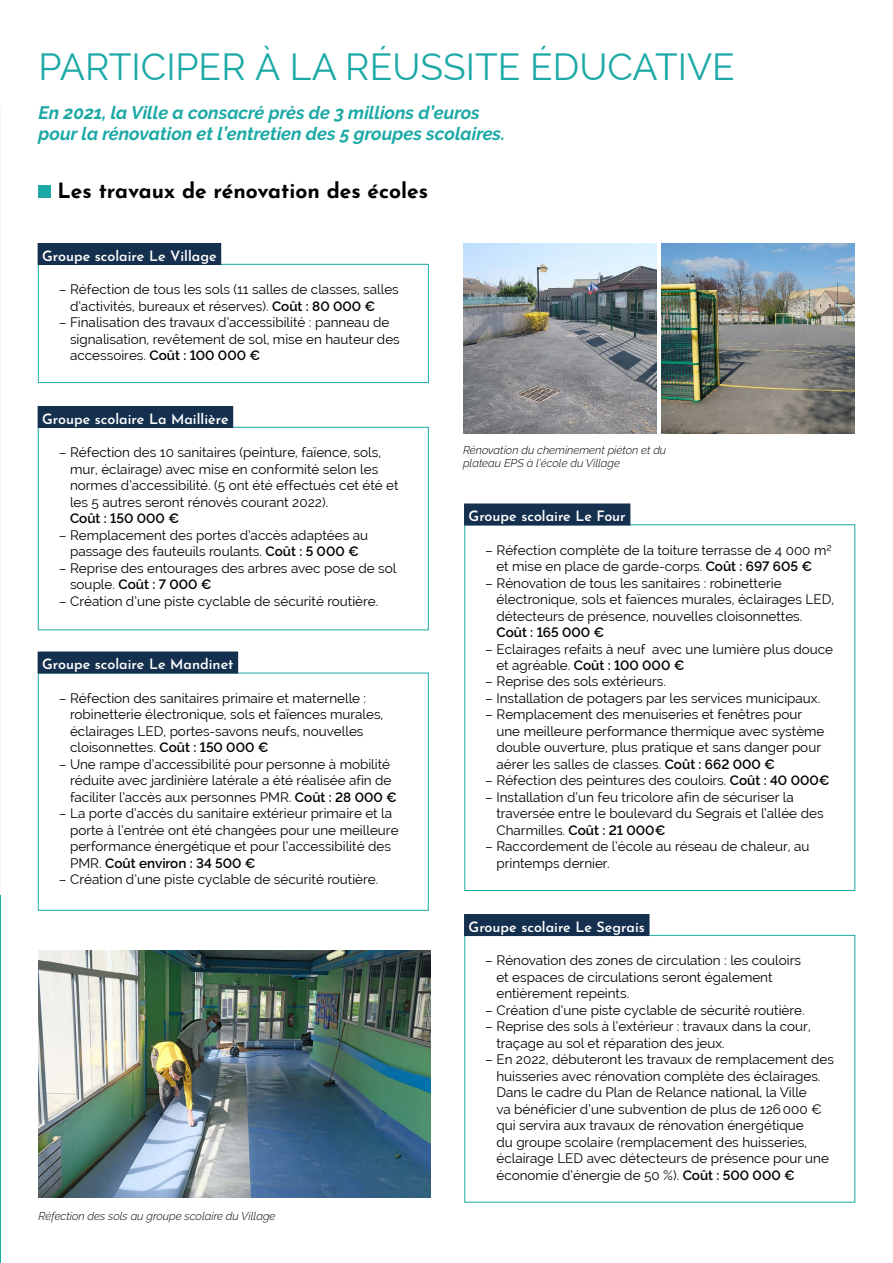
<style>
.page{position:relative;width:893px;height:1263px;background:#fff}
.page>*{position:absolute;margin:0;border:0;box-sizing:border-box;transform-origin:0 0}
.t1{font:37.05px "Raleway";color:#1ca9a6}
.t2{font:700 21px "Josefin Sans";color:#000}
.t3{font:italic 700 18px/21.6px "Raleway";color:#1ca9a6}
.t4{font:600 14.25px "Josefin Sans";color:#fff}
.t5{font:13.5px/16.5px "Raleway";color:#000}
.t6{font:600 13.5px "Raleway";color:#000}
.t7{font:italic 300 11.25px/13.5px "Raleway";color:#000}
.s1{font-weight:600}
</style>
<div class="page">
<img style="left:39px;top:950px;width:391px;height:248px">
<div style="left:39px;top:186px;width:12px;height:12px;background:#1ca9a6"></div>
<div style="left:38px;top:264px;width:391px;height:119px;border:1px solid #1ca9a6"></div>
<div style="left:38px;top:427px;width:391px;height:203px;border:1px solid #1ca9a6"></div>
<div style="left:38px;top:673px;width:391px;height:238px;border:1px solid #1ca9a6"></div>
<div style="left:38px;top:243px;width:183px;height:22px;background:#152f4e"></div>
<div style="left:38px;top:406px;width:195px;height:22px;background:#152f4e"></div>
<div style="left:38px;top:651px;width:200px;height:22px;background:#152f4e"></div>
<div style="left:464px;top:503px;width:166px;height:22px;background:#152f4e"></div>
<div style="left:464px;top:914px;width:185px;height:22px;background:#152f4e"></div>
<img style="left:463px;top:244px;width:193px;height:190px">
<img style="left:662px;top:244px;width:193px;height:189px">
<h1 class="t1" style="left:39px;top:45px;width:698px">PARTICIPER À LA RÉUSSITE ÉDUCATIVE</h1>
<h3 class="t3" style="left:39px;top:102px;width:468px">En 2021, la Ville a consacré près de 3 millions d’euros pour la rénovation et l’entretien des 5 groupes scolaires.</h3>
<h2 class="t2" style="left:57px;top:172px;width:372px">Les travaux de rénovation des écoles</h2>
<p class="t4" style="left:42px;top:243px;width:176px">Groupe scolaire Le Village</p>
<p class="t5" style="left:70px;top:281px;width:330px;text-indent:-11px">– Réfection de tous les sols (11 salles de classes, salles d’activités, bureaux et réserves). <span class="s1">Coût : 80 000 €</span></p>
<p class="t5" style="left:70px;top:314px;width:331px;text-indent:-11px">– Finalisation des travaux d’accessibilité : panneau de signalisation, revêtement de sol, mise en hauteur des accessoires. <span class="s1">Coût : 100 000 €</span></p>
<p class="t4" style="left:42px;top:406px;width:188px">Groupe scolaire La Maillière</p>
<p class="t5" style="left:70px;top:444px;width:330px;text-indent:-11px">– Réfection des 10 sanitaires (peinture, faïence, sols, mur, éclairage) avec mise en conformité selon les normes d’accessibilité. (5 ont été effectués cet été et les 5 autres seront rénovés courant 2022).</p>
<p class="t6" style="left:70px;top:510px;width:111px">Coût : 150 000 €</p>
<p class="t5" style="left:59px;top:526px;width:311px;text-align:center">– Remplacement des portes d’accès adaptées au passage des fauteuils roulants. <span class="s1">Coût : 5 000 €</span></p>
<p class="t5" style="left:70px;top:559px;width:328px;text-indent:-11px">– Reprise des entourages des arbres avec pose de sol souple. <span class="s1">Coût : 7 000 €</span></p>
<p class="t5" style="left:59px;top:592px;width:321px">– Création d’une piste cyclable de sécurité routière.</p>
<p class="t4" style="left:42px;top:652px;width:193px">Groupe scolaire Le Mandinet</p>
<p class="t5" style="left:70px;top:689px;width:315px;text-indent:-11px">– Réfection des sanitaires primaire et maternelle : robinetterie électronique, sols et faïences murales, éclairages LED, portes-savons neufs, nouvelles cloisonnettes. <span class="s1">Coût : 150 000 €</span></p>
<p class="t5" style="left:70px;top:755px;width:328px;text-indent:-11px">– Une rampe d’accessibilité pour personne à mobilité réduite avec jardinière latérale a été réalisée afin de faciliter l’accès aux personnes PMR. <span class="s1">Coût : 28 000 €</span></p>
<p class="t5" style="left:70px;top:805px;width:330px;text-indent:-11px">– La porte d’accès du sanitaire extérieur primaire et la porte à l’entrée ont été changées pour une meilleure performance énergétique et pour l’accessibilité des PMR. <span class="s1">Coût environ : 34 500 €</span></p>
<p class="t5" style="left:59px;top:871px;width:321px">– Création d’une piste cyclable de sécurité routière.</p>
<p class="t7" style="left:39px;top:1209px;width:238px">Réfection des sols au groupe scolaire du Village</p>
<p class="t7" style="left:463px;top:443px;width:205px">Rénovation du cheminement piéton et du plateau EPS à l’école du Village</p>
<p class="t4" style="left:469px;top:504px;width:159px">Groupe scolaire Le Four</p>
<p class="t5" style="left:496px;top:541px;width:337px;text-indent:-11px">– Réfection complète de la toiture terrasse de 4 000 m² et mise en place de garde-corps. <span class="s1">Coût : 697 605 €</span></p>
<p class="t5" style="left:496px;top:574px;width:339px;text-indent:-11px">– Rénovation de tous les sanitaires : robinetterie électronique, sols et faïences murales, éclairages LED, détecteurs de présence, nouvelles cloisonnettes.</p>
<p class="t6" style="left:496px;top:624px;width:109px">Coût : 165 000 €</p>
<p class="t5" style="left:496px;top:640px;width:338px;text-indent:-11px">– Eclairages refaits à neuf avec une lumière plus douce et agréable. <span class="s1">Coût : 100 000 €</span></p>
<p class="t5" style="left:485px;top:673px;width:182px">– Reprise des sols extérieurs.</p>
<p class="t5" style="left:485px;top:690px;width:336px">– Installation de potagers par les services municipaux.</p>
<p class="t5" style="left:496px;top:706px;width:330px;text-indent:-11px">– Remplacement des menuiseries et fenêtres pour une meilleure performance thermique avec système double ouverture, plus pratique et sans danger pour aérer les salles de classes. <span class="s1">Coût : 662 000 €</span></p>
<p class="t5" style="left:485px;top:772px;width:346px">– Réfection des peintures des couloirs. <span class="s1">Coût : 40 000€</span></p>
<p class="t5" style="left:496px;top:789px;width:329px;text-indent:-11px">– Installation d’un feu tricolore afin de sécuriser la traversée entre le boulevard du Segrais et l’allée des<br>Charmilles. <span class="s1">Coût : 21 000€</span></p>
<p class="t5" style="left:496px;top:838px;width:314px;text-indent:-11px">– Raccordement de l’école au réseau de chaleur, au printemps dernier.</p>
<p class="t4" style="left:469px;top:914px;width:178px">Groupe scolaire Le Segrais</p>
<p class="t5" style="left:496px;top:952px;width:306px;text-indent:-11px">– Rénovation des zones de circulation : les couloirs et espaces de circulations seront également entièrement repeints.</p>
<p class="t5" style="left:485px;top:1001px;width:321px">– Création d’une piste cyclable de sécurité routière.</p>
<p class="t5" style="left:496px;top:1018px;width:316px;text-indent:-11px">– Reprise des sols à l’extérieur : travaux dans la cour, traçage au sol et réparation des jeux.</p>
<p class="t5" style="left:496px;top:1051px;width:339px;text-indent:-11px">– En 2022, débuteront les travaux de remplacement des huisseries avec rénovation complète des éclairages.<br>Dans le cadre du Plan de Relance national, la Ville<br>va bénéficier d’une subvention de plus de 126000 € qui servira aux travaux de rénovation énergétique<br>du groupe scolaire (remplacement des huisseries, éclairage LED avec détecteurs de présence pour une économie d’énergie de 50 %). <span class="s1">Coût : 500 000 €</span></p>
</div>
